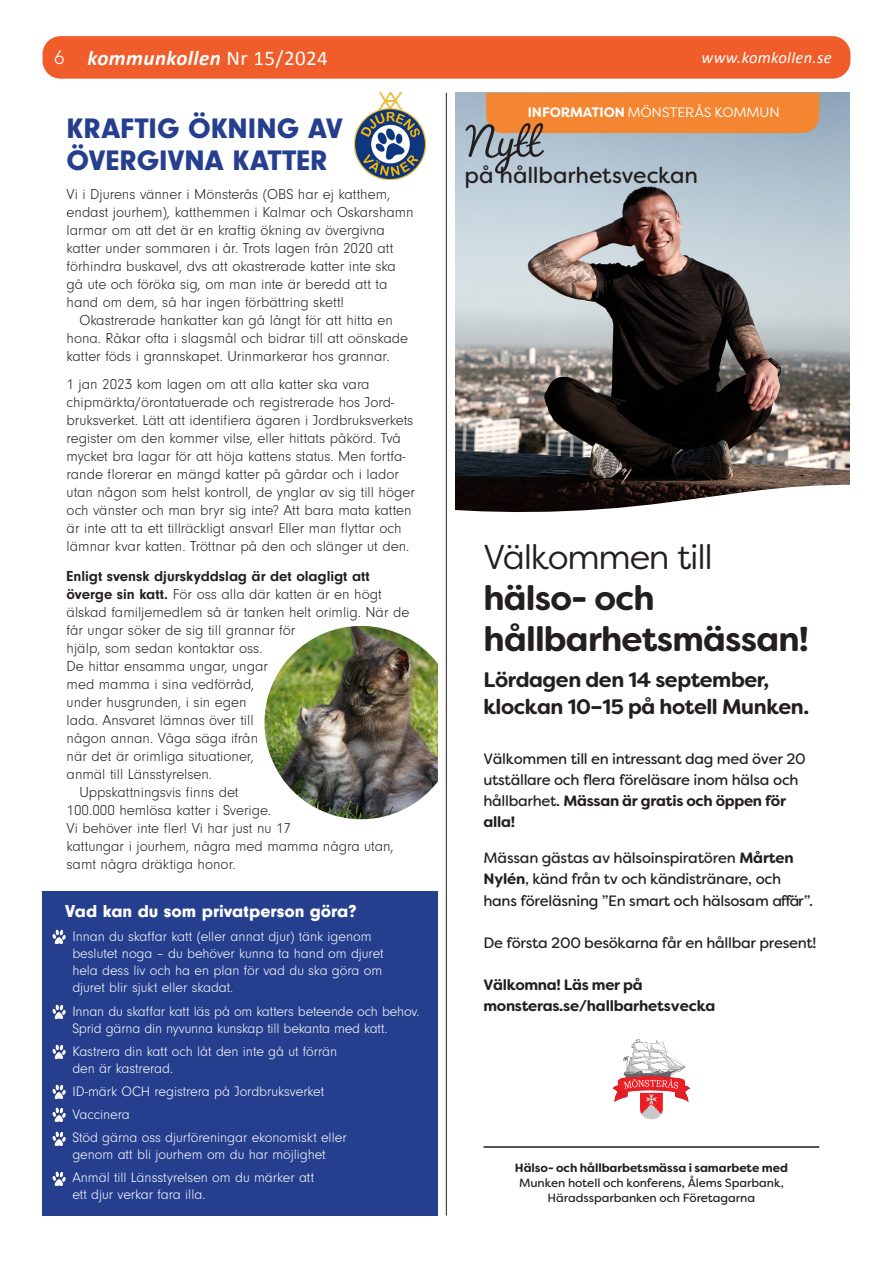
<style>
.page{position:relative;width:893px;height:1263px;background:#fff}
.page>*{position:absolute;margin:0;border:0;box-sizing:border-box;transform-origin:0 0}
.t1{font:300 54px "Pacifico";color:#231f20}
.t2{font:700 34.5px/41.4px "Filson Soft";letter-spacing:-.02em;color:#231f20}
.t3{font:900 29.25px/32.2px "Neuzeit Gro";color:#253f8e}
.t4{font:22.5px "Filson Soft";letter-spacing:-.01em;color:#231f20}
.t5{font:700 21px/27px "Filson Soft";letter-spacing:-.02em;color:#231f20}
.t6{font:italic 700 21px "Calibri";letter-spacing:.02em;color:#fff}
.t7{font:300 21px "Neuzeit Gro";color:#fff}
.t8{font:900 18px "Neuzeit Gro";color:#fff}
.t9{font:italic 16.5px "Calibri";letter-spacing:.02em;color:#fff}
.t10{font:300 15px/18px "Neuzeit Gro";color:#231f20}
.t11{font:15px/21px "Filson Soft";letter-spacing:-.02em;color:#231f20}
.t12{font:700 15px/21px "Filson Soft";letter-spacing:-.02em;color:#231f20}
.t13{font:700 15px "Neuzeit Gro";color:#231f20}
.t14{font:300 14.25px/17.1px "Neuzeit Gro";color:#fff}
.t15{font:13.65px "Filson Soft";letter-spacing:-.015em;color:#fff}
.t16{font:12px/15px "Filson Soft";letter-spacing:-.005em;color:#231f20;text-align:center}
.s1{font-weight:400;font-style:normal}
.s2{font-weight:700}
.s3{font-weight:400}
</style>
<div class="page">
<div style="left:43px;top:36px;width:807px;height:43px;background:#f15d2a;border-radius:18px"></div>
<div style="left:43px;top:891px;width:395px;height:324px;background:#253f8e"></div>
<img style="left:52px;top:929px;width:14px;height:16px">
<img style="left:52px;top:1004px;width:14px;height:16px">
<img style="left:52px;top:1044px;width:14px;height:16px">
<img style="left:52px;top:1084px;width:14px;height:15px">
<img style="left:52px;top:1171px;width:14px;height:16px">
<img style="left:52px;top:1107px;width:14px;height:15px">
<img style="left:52px;top:1131px;width:14px;height:16px">
<img style="left:264px;top:626px;width:174px;height:193px">
<img style="left:355px;top:93px;width:70px;height:86px">
<hr style="left:446px;top:93px;width:1px;height:1122px;background:#231f20">
<img style="left:455px;top:93px;width:394px;height:389px">
<svg style="left:455px;top:482px;width:394px;height:31px"></svg>
<svg style="left:612px;top:1039px;width:78px;height:80px"></svg>
<hr style="left:483px;top:1146px;width:336px;height:2px;background:#231f20">
<div style="left:486px;top:93px;width:333px;height:40px;background:#f58631"></div>
<p class="t7" style="left:54px;top:46px;width:12px">6</p>
<p class="t6" style="left:88px;top:44px;width:242px">kommunkollen <span class="s1">Nr 15/2024</span></p>
<p class="t9" style="left:702px;top:46px;width:132px">www.komkollen.se</p>
<p class="t3" style="left:67px;top:112px;width:278px">KRAFTIG ÖKNING AV<br>ÖVERGIVNA KATTER</p>
<p class="t10" style="left:67px;top:185px;width:325px">Vi i Djurens vänner i Mönsterås (OBS har ej katthem,</p>
<p class="t10" style="left:67px;top:203px;width:349px">endast jourhem), katthemmen i Kalmar och Oskarshamn</p>
<p class="t10" style="left:67px;top:221px;width:320px">larmar om att det är en kraftig ökning av övergivna</p>
<p class="t10" style="left:67px;top:239px;width:328px">katter under sommaren i år. Trots lagen från 2020 att</p>
<p class="t10" style="left:67px;top:257px;width:331px">förhindra buskavel, dvs att okastrerade katter inte ska</p>
<p class="t10" style="left:67px;top:275px;width:322px">gå ute och föröka sig, om man inte är beredd att ta</p>
<p class="t10" style="left:67px;top:293px;width:279px">hand om dem, så har ingen förbättring skett!</p>
<p class="t10" style="left:79px;top:311px;width:315px">Okastrerade hankatter kan gå långt för att hitta en</p>
<p class="t10" style="left:67px;top:329px;width:343px">hona. Råkar ofta i slagsmål och bidrar till att oönskade</p>
<p class="t10" style="left:67px;top:347px;width:325px">katter föds i grannskapet. Urinmarkerar hos grannar.</p>
<p class="t10" style="left:67px;top:375px;width:350px">1 jan 2023 kom lagen om att alla katter ska vara chipmärkta/örontatuerade och registrerade hos Jord&shy;bruksverket. Lätt att identifiera ägaren i Jordbruksverkets register om den kommer vilse, eller hittats påkörd. Två mycket bra lagar för att höja kattens status. Men fortfa&shy;rande florerar en mängd katter på gårdar och i lador utan någon som helst kontroll, de ynglar av sig till höger och vänster och man bryr sig inte? Att bara mata katten är inte att ta ett tillräckligt ansvar! Eller man flyttar och lämnar kvar katten. Tröttnar på den och slänger ut den.</p>
<p class="t13" style="left:67px;top:568px;width:305px">Enligt svensk djurskyddslag är det olagligt att</p>
<p class="t10" style="left:67px;top:585px;width:317px"><span class="s2">överge sin katt.</span> För oss alla där katten är en högt</p>
<p class="t10" style="left:67px;top:603px;width:344px">älskad familjemedlem så är tanken helt orimlig. När de</p>
<p class="t10" style="left:67px;top:621px;width:230px">får ungar söker de sig till grannar för</p>
<p class="t10" style="left:67px;top:639px;width:198px">hjälp, som sedan kontaktar oss.</p>
<p class="t10" style="left:67px;top:657px;width:203px">De hittar ensamma ungar, ungar</p>
<p class="t10" style="left:67px;top:675px;width:189px">med mamma i sina vedförråd,</p>
<p class="t10" style="left:67px;top:693px;width:182px">under husgrunden, i sin egen</p>
<p class="t10" style="left:67px;top:711px;width:189px">lada. Ansvaret lämnas över till</p>
<p class="t10" style="left:67px;top:729px;width:193px">någon annan. Våga säga ifrån</p>
<p class="t10" style="left:67px;top:747px;width:189px">när det är orimliga situationer,</p>
<p class="t10" style="left:67px;top:765px;width:147px">anmäl till Länsstyrelsen.</p>
<p class="t10" style="left:79px;top:783px;width:161px">Uppskattningsvis finns det</p>
<p class="t10" style="left:67px;top:801px;width:206px">100.000 hemlösa katter i Sverige.</p>
<p class="t10" style="left:67px;top:819px;width:226px">Vi behöver inte fler! Vi har just nu 17</p>
<p class="t10" style="left:67px;top:837px;width:329px">kattungar i jourhem, några med mamma några utan,</p>
<p class="t10" style="left:67px;top:855px;width:171px">samt några dräktiga honor.</p>
<p class="t8" style="left:65px;top:900px;width:293px">Vad kan du som privatperson göra?</p>
<p class="t14" style="left:72px;top:928px;width:313px">Innan du skaffar katt (eller annat djur) tänk igenom beslutet noga – du behöver kunna ta hand om djuret hela dess liv och ha en plan för vad du ska göra om djuret blir sjukt eller skadat.</p>
<p class="t14" style="left:72px;top:1003px;width:349px">Innan du skaffar katt läs på om katters beteende och behov.<br>Sprid gärna din nyvunna kunskap till bekanta med katt.</p>
<p class="t14" style="left:72px;top:1043px;width:266px">Kastrera din katt och låt den inte gå ut förrän den är kastrerad.</p>
<p class="t14" style="left:72px;top:1080px;width:276px;line-height:23.1px">ID-märk OCH registrera på Jordbruksverket<br>Vaccinera<br>Stöd gärna oss djurföreningar ekonomiskt eller</p>
<p class="t14" style="left:72px;top:1143px;width:255px;line-height:23.1px">genom att bli jourhem om du har möjlighet<br>Anmäl till Länsstyrelsen om du märker att</p>
<p class="t14" style="left:72px;top:1186px;width:135px">ett djur verkar fara illa.</p>
<p class="t15" style="left:528px;top:104px;width:253px"><span class="s2">INFORMATION</span> MÖNSTERÅS KOMMUN</p>
<p class="t1" style="left:465px;top:106px;width:77px">Nytt</p>
<p class="t4" style="left:465px;top:161px;width:235px">på hållbarhetsveckan</p>
<p class="t2" style="left:483px;top:536px;width:327px"><span class="s3">Välkommen till </span>hälso- och hållbarhetsmässan!</p>
<p class="t5" style="left:483px;top:666px;width:327px">Lördagen den 14 september, klockan 10–15 på hotell Munken.</p>
<p class="t11" style="left:483px;top:749px;width:324px">Välkommen till en intressant dag med över 20 utställare och flera föreläsare inom hälsa och hållbarhet. <span class="s2">Mässan är gratis och öppen för alla!</span></p>
<p class="t11" style="left:483px;top:848px;width:331px">Mässan gästas av hälsoinspiratören <span class="s2">Mårten<br>Nylén</span>, känd från tv och kändistränare, och hans föreläsning ”En smart och hälsosam affär”.</p>
<p class="t11" style="left:483px;top:932px;width:334px">De första 200 besökarna får en hållbar present!</p>
<p class="t12" style="left:483px;top:974px;width:233px">Välkomna! Läs mer på monsteras.se/hallbarhetsvecka</p>
<p class="t16" style="left:515px;top:1160px;width:275px"><span class="s2">Hälso- och hållbarbetsmässa i samarbete med<br></span>Munken hotell och konferens, Ålems Sparbank,<br>Häradssparbanken och Företagarna</p>
</div>
